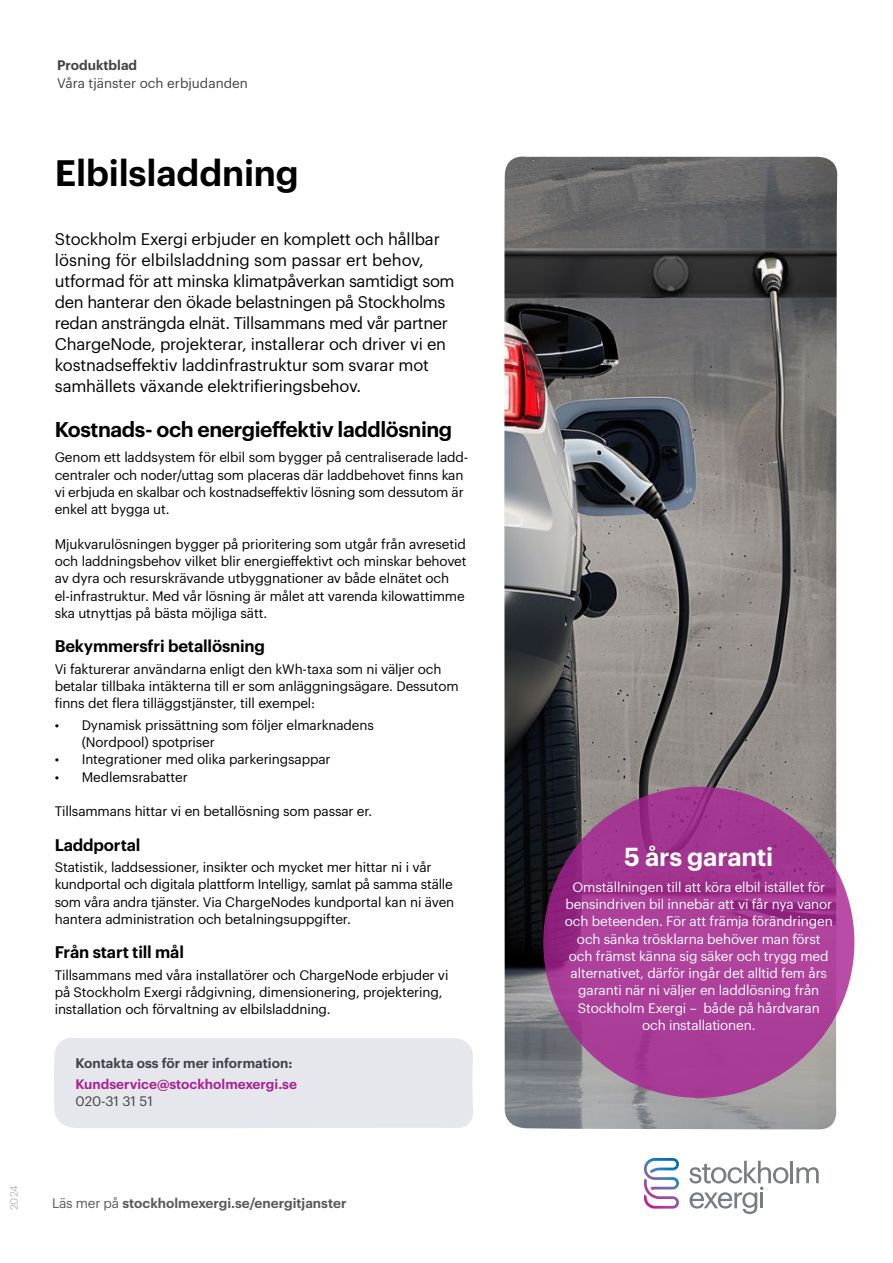
<style>
.page{position:relative;width:893px;height:1263px;background:#fff}
.page>*{position:absolute;margin:0;border:0;box-sizing:border-box;transform-origin:0 0}
.t1{font:600 36px "Graphik";letter-spacing:-.005em;color:#000}
.t2{font:600 25.5px "Graphik";letter-spacing:-.01em;color:#fff}
.t3{font:600 21px "Graphik";letter-spacing:-.02em;color:#000}
.t4{font:16.5px/21px "Graphik";letter-spacing:-.01em;color:#000}
.t5{font:600 16.5px "Graphik";letter-spacing:-.01em;color:#000}
.t6{font:13.5px/17.2px "Graphik";letter-spacing:-.01em;color:#000}
.t7{font:13.5px/17.2px "Graphik";letter-spacing:-.01em;color:#fff;text-align:center}
.t8{font:600 13.5px "Graphik";color:#58595b}
.t9{font:600 13.5px "Graphik";color:#414042}
.t10{font:13.5px "Graphik";color:#414042}
.t11{font:600 13.5px "Graphik";color:#a82293}
.t12{font:10.5px "Graphik";color:#b7b8ba}
.s1{font-weight:400}
</style>
<div class="page">
<svg style="left:796px;top:1167px;width:23px;height:16px"></svg>
<svg style="left:689px;top:1161px;width:99px;height:53px"></svg>
<hr style="left:791px;top:1161px;width:2px;height:22px;background:#797d82">
<svg style="left:644px;top:1158px;width:35px;height:50px"></svg>
<img style="left:504px;top:156px;width:335px;height:973px">
<div style="left:54px;top:1038px;width:419px;height:90px;background:#e6e7ec"></div>
<svg style="left:543px;top:787px;width:311px;height:311px;fill:#a83c97"></svg>
<p class="t9" style="left:57px;top:55px;width:82px">Produktblad</p>
<p class="t10" style="left:57px;top:73px;width:192px">Våra tjänster och erbjudanden</p>
<h1 class="t1" style="left:55px;top:145px;width:245px">Elbilsladdning</h1>
<p class="t4" style="left:55px;top:227px;width:401px">Stockholm Exergi erbjuder en komplett och hållbar lösning för elbilsladdning som passar ert behov, utformad för att minska klimatpåverkan samtidigt som den hanterar den ökade belastningen på Stockholms redan ansträngda elnät. Tillsammans med vår partner ChargeNode, projekterar, installerar och driver vi en kostnadseffektiv laddinfrastruktur som svarar mot samhällets växande elektrifieringsbehov.</p>
<h3 class="t3" style="left:55px;top:413px;width:399px">Kostnads- och energieffektiv laddlösning</h3>
<p class="t6" style="left:55px;top:448px;width:415px">Genom ett laddsystem för elbil som bygger på centraliserade ladd&shy;centraler och noder/uttag som placeras där laddbehovet finns kan vi erbjuda en skalbar och kostnadseffektiv lösning som dessutom är enkel att bygga ut.</p>
<p class="t6" style="left:55px;top:534px;width:413px">Mjukvarulösningen bygger på prioritering som utgår från avresetid och laddningsbehov vilket blir energieffektivt och minskar behovet av dyra och resurskrävande utbyggnationer av både elnätet och el-infrastruktur. Med vår lösning är målet att varenda kilowattimme ska utnyttjas på bästa möjliga sätt.</p>
<p class="t5" style="left:55px;top:634px;width:212px">Bekymmersfri betallösning</p>
<p class="t6" style="left:55px;top:659px;width:406px">Vi fakturerar användarna enligt den kWh-taxa som ni väljer och betalar tillbaka intäkterna till er som anläggningsägare. Dessutom finns det flera tilläggstjänster, till exempel:</p>
<p class="t6" style="left:82px;top:715px;width:294px;text-indent:-27px">• Dynamisk prissättning som följer elmarknadens (Nordpool) spotpriser</p>
<p class="t6" style="left:55px;top:750px;width:277px">• Integrationer med olika parkeringsappar</p>
<p class="t6" style="left:55px;top:767px;width:135px">• Medlemsrabatter</p>
<p class="t6" style="left:55px;top:801px;width:319px">Tillsammans hittar vi en betallösning som passar er.</p>
<p class="t5" style="left:55px;top:832px;width:87px">Laddportal</p>
<p class="t6" style="left:55px;top:857px;width:401px">Statistik, laddsessioner, insikter och mycket mer hittar ni i vår kundportal och digitala plattform Intelligy, samlat på samma ställe som våra andra tjänster. Via ChargeNodes kundportal kan ni även hantera administration och betalningsuppgifter.</p>
<p class="t5" style="left:55px;top:940px;width:131px">Från start till mål</p>
<p class="t6" style="left:55px;top:965px;width:395px">Tillsammans med våra installatörer och ChargeNode erbjuder vi på Stockholm Exergi rådgivning, dimensionering, projektering, installation och förvaltning av elbilsladdning.</p>
<p class="t9" style="left:75px;top:1052px;width:218px">Kontakta oss för mer information:</p>
<p class="t11" style="left:75px;top:1074px;width:223px">Kundservice@stockholmexergi.se</p>
<p class="t10" style="left:75px;top:1091px;width:79px">020-31 31 51</p>
<p class="t12" style="left:6px;top:1210px;width:26px;rotate:-90deg">2024</p>
<p class="t8" style="left:52px;top:1193px;width:296px"><span class="s1">Läs mer på</span> stockholmexergi.se/energitjanster</p>
<h2 class="t2" style="left:624px;top:837px;width:151px">5 års garanti</h2>
<p class="t7" style="left:565px;top:877px;width:269px">Omställningen till att köra elbil istället för bensindriven bil innebär att vi får nya vanor och beteenden. För att främja förändringen och sänka trösklarna behöver man först och främst känna sig säker och trygg med alternativet, därför ingår det alltid fem års garanti när ni väljer en laddlösning från Stockholm Exergi – både på hårdvaran och installationen.</p>
</div>
